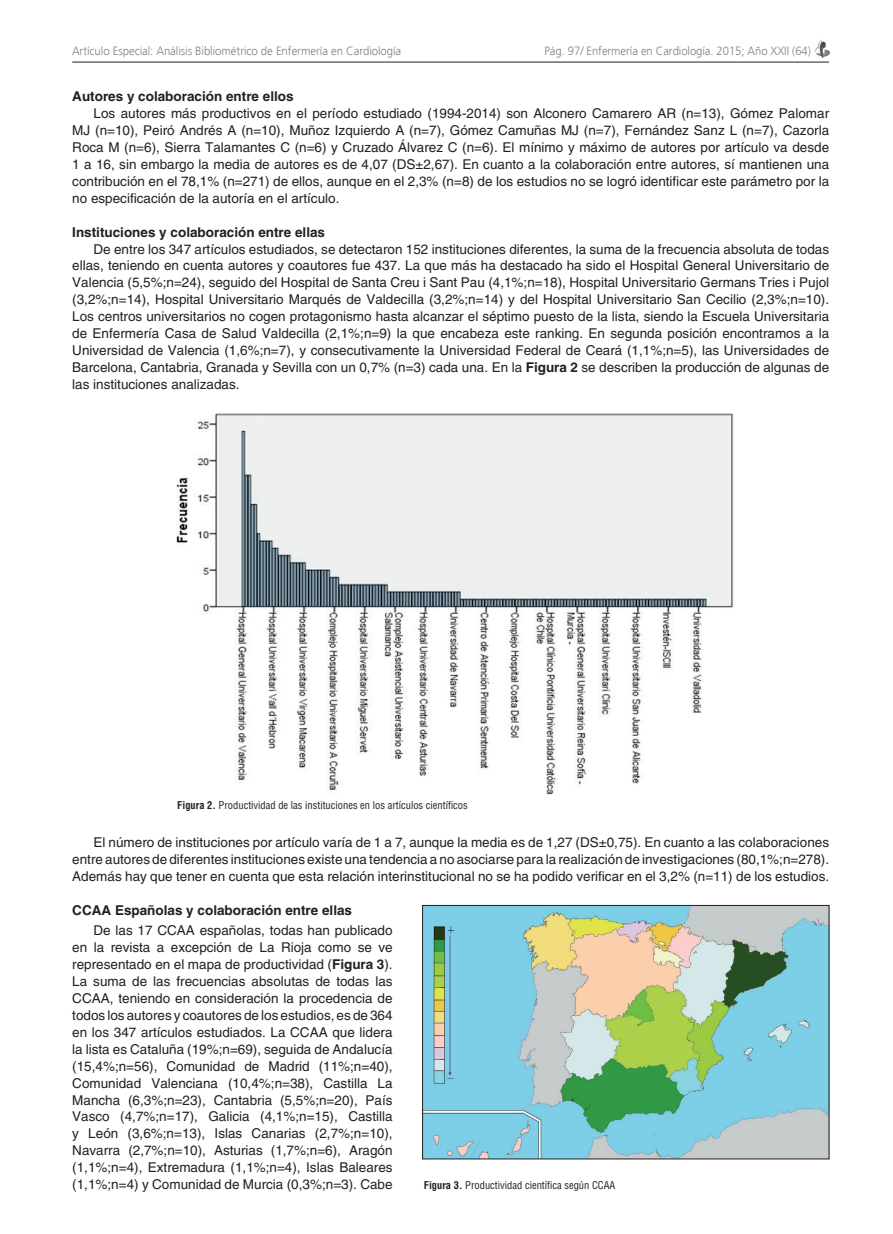
<style>
.page{position:relative;width:893px;height:1234px;background:#fff}
.page>*{position:absolute;margin:0;border:0;box-sizing:border-box;transform-origin:0 0}
.t1{font:13.5px/17px "Helvetica LT Std";color:#231f20;text-align:justify}
.t2{font:700 13.5px "Helvetica LT Std";color:#231f20}
.t3{font:300 12px "Frutiger LT Std";letter-spacing:-.005em;color:#808285;scale:.95 1}
.t4{font:300 12px "Frutiger LT Std";letter-spacing:-.005em;color:#808285;scale:.94 1}
.t5{font:condensed 10.5px "Helvetica LT Std";color:#231f20}
.s1{font-weight:700}
</style>
<div class="page">
<img style="left:815px;top:40px;width:15px;height:18px">
<img style="left:176px;top:413px;width:558px;height:382px">
<img style="left:424px;top:907px;width:403px;height:249px">
<div style="left:422px;top:905px;width:407px;height:253px;border:1px solid #231f20"></div>
<hr style="left:72px;top:62px;width:757px;height:1px;background:#231f20">
<p class="t3" style="left:72px;top:44px;width:348px">Artículo Especial: Análisis Bibliométrico de Enfermería en Cardiología</p>
<p class="t4" style="left:544px;top:44px;width:285px">Pág. 97/ Enfermería en Cardiología. 2015; Año XXII (64)</p>
<p class="t2" style="left:72px;top:88px;width:223px">Autores y colaboración entre ellos</p>
<p class="t1" style="left:72px;top:104px;width:758px;text-indent:21px">Los autores más productivos en el período estudiado (1994-2014) son Alconero Camarero AR (n=13), Gómez Palomar MJ (n=10), Peiró Andrés A (n=10), Muñoz Izquierdo A (n=7), Gómez Camuñas MJ (n=7), Fernández Sanz L (n=7), Cazorla Roca M (n=6), Sierra Talamantes C (n=6) y Cruzado Álvarez C (n=6). El mínimo y máximo de autores por artículo va desde 1 a 16, sin embargo la media de autores es de 4,07 (DS±2,67). En cuanto a la colaboración entre autores, sí mantienen una contribución en el 78,1% (n=271) de ellos, aunque en el 2,3% (n=8) de los estudios no se logró identificar este parámetro por la no especificación de la autoría en el artículo.</p>
<p class="t2" style="left:72px;top:223px;width:254px">Instituciones y colaboración entre ellas</p>
<p class="t1" style="left:72px;top:240px;width:758px;text-indent:21px">De entre los 347 artículos estudiados, se detectaron 152 instituciones diferentes, la suma de la frecuencia absoluta de todas ellas, teniendo en cuenta autores y coautores fue 437. La que más ha destacado ha sido el Hospital General Universitario de Valencia (5,5%;n=24), seguido del Hospital de Santa Creu i Sant Pau (4,1%;n=18), Hospital Universitario Germans Tries i Pujol (3,2%;n=14), Hospital Universitario Marqués de Valdecilla (3,2%;n=14) y del Hospital Universitario San Cecilio (2,3%;n=10).<br>Los centros universitarios no cogen protagonismo hasta alcanzar el séptimo puesto de la lista, siendo la Escuela Universitaria de Enfermería Casa de Salud Valdecilla (2,1%;n=9) la que encabeza este ranking. En segunda posición encontramos a la Universidad de Valencia (1,6%;n=7), y consecutivamente la Universidad Federal de Ceará (1,1%;n=5), las Universidades de Barcelona, Cantabria, Granada y Sevilla con un 0,7% (n=3) cada una. En la <span class="s1">Figura 2</span> se describen la producción de algunas de las instituciones analizadas.</p>
<p class="t5" style="left:177px;top:798px;width:292px"><span class="s1">Figura 2.</span> Productividad de las instituciones en los artículos científicos</p>
<p class="t1" style="left:72px;top:833px;width:758px;text-indent:21px">El número de instituciones por artículo varía de 1 a 7, aunque la media es de 1,27 (DS±0,75). En cuanto a las colaboraciones entre autores de diferentes instituciones existe una tendencia a no asociarse para la realización de investigaciones (80,1%;n=278).<br>Además hay que tener en cuenta que esta relación interinstitucional no se ha podido verificar en el 3,2% (n=11) de los estudios.</p>
<p class="t2" style="left:72px;top:901px;width:281px">CCAA Españolas y colaboración entre ellas</p>
<p class="t1" style="left:72px;top:921px;width:322px;text-indent:21px">De las 17 CCAA españolas, todas han publicado en la revista a excepción de La Rioja como se ve representado en el mapa de productividad (<span class="s1">Figura 3</span>).<br>La suma de las frecuencias absolutas de todas las CCAA, teniendo en consideración la procedencia de todos los autores y coautores de los estudios, es de 364 en los 347 artículos estudiados. La CCAA que lidera la lista es Cataluña (19%;n=69), seguida de Andalucía (15,4%;n=56), Comunidad de Madrid (11%;n=40), Comunidad Valenciana (10,4%;n=38), Castilla La Mancha (6,3%;n=23), Cantabria (5,5%;n=20), País Vasco (4,7%;n=17), Galicia (4,1%;n=15), Castilla y León (3,6%;n=13), Islas Canarias (2,7%;n=10), Navarra (2,7%;n=10), Asturias (1,7%;n=6), Aragón (1,1%;n=4), Extremadura (1,1%;n=4), Islas Baleares (1,1%;n=4) y Comunidad de Murcia (0,3%;n=3). Cabe</p>
<p class="t5" style="left:424px;top:1178px;width:193px"><span class="s1">Figura 3.</span> Productividad científica según CCAA</p>
</div>
